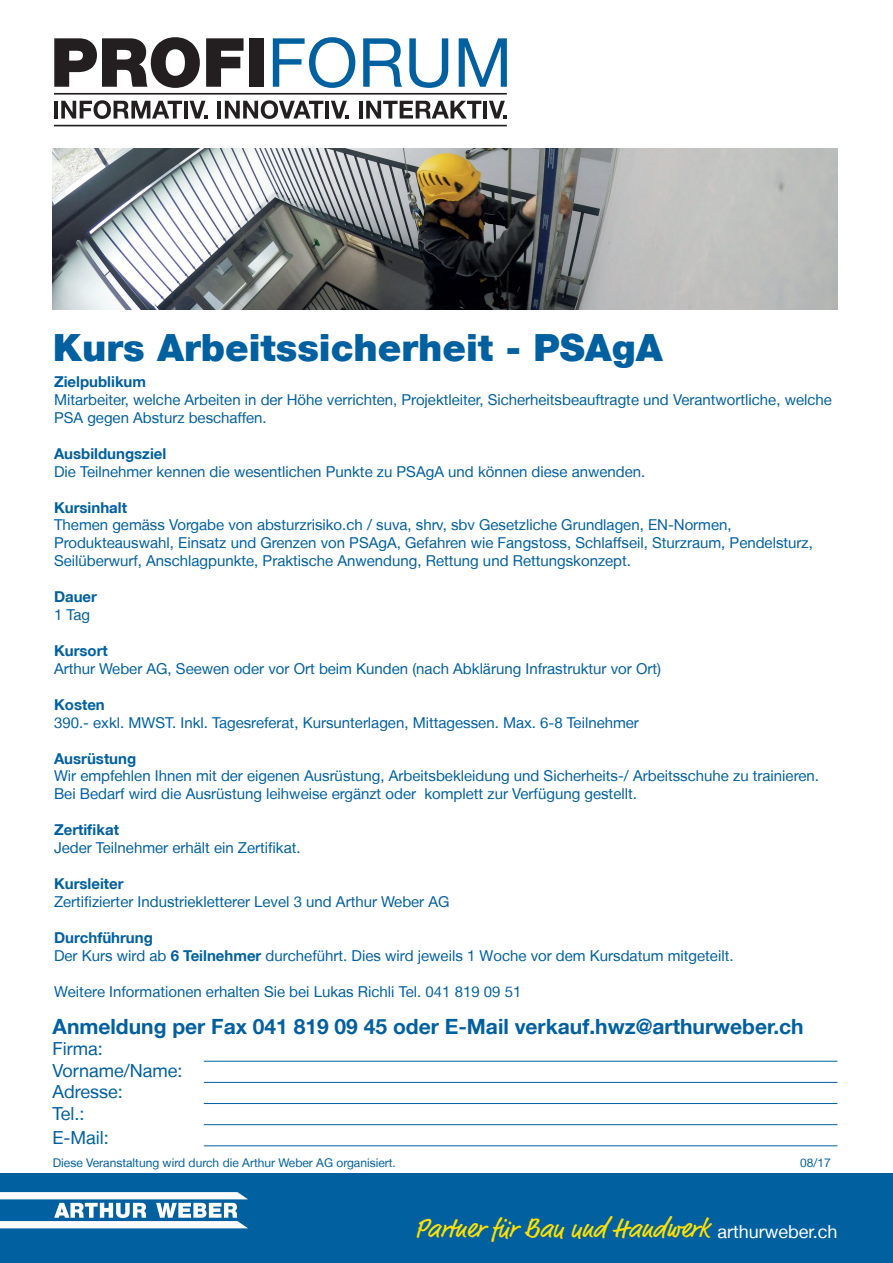
<style>
.page{position:relative;width:893px;height:1263px;background:#fff}
.page>*{position:absolute;margin:0;border:0;box-sizing:border-box;transform-origin:0 0}
.t1{font:900 37.5px "Helvetica Neue LT";color:#0160a0}
.t2{font:27px "Market";color:#ffe101}
.t3{font:700 21px "Helvetica Neue LT";color:#0160a0}
.t4{font:18px/21.6px "Helvetica Neue LT";color:#0160a0}
.t5{font:18px "Helvetica Neue LT";color:#fff}
.t6{font:15px/18px "Helvetica Neue LT";color:#0160a0}
.t7{font:700 15px "Helvetica Neue LT";color:#0160a0}
.t8{font:12px "Helvetica Neue LT";color:#0160a0}
.s1{font-weight:700}
</style>
<div class="page">
<div style="left:0;top:1173px;width:893px;height:90px;background:#0160a0"></div>
<hr style="left:54px;top:101px;width:4px;height:18px;background:#231f20">
<svg style="left:61px;top:100px;width:121px;height:19px"></svg>
<hr style="left:184px;top:101px;width:4px;height:18px;background:#231f20">
<svg style="left:189px;top:101px;width:18px;height:18px"></svg>
<hr style="left:218px;top:101px;width:3px;height:18px;background:#231f20">
<svg style="left:225px;top:100px;width:98px;height:19px"></svg>
<hr style="left:325px;top:101px;width:4px;height:18px;background:#231f20">
<svg style="left:331px;top:101px;width:18px;height:18px"></svg>
<hr style="left:359px;top:101px;width:4px;height:18px;background:#231f20">
<svg style="left:366px;top:101px;width:115px;height:18px"></svg>
<hr style="left:483px;top:101px;width:4px;height:18px;background:#231f20">
<svg style="left:489px;top:101px;width:18px;height:18px"></svg>
<hr style="left:54px;top:93px;width:453px;height:2px;background:#231f20">
<hr style="left:54px;top:125px;width:453px;height:1px;background:#231f20">
<svg style="left:54px;top:37px;width:146px;height:51px"></svg>
<svg style="left:206px;top:38px;width:38px;height:49px"></svg>
<div style="left:249px;top:38px;width:15px;height:49px;background:#231f20"></div>
<svg style="left:273px;top:37px;width:82px;height:51px"></svg>
<svg style="left:363px;top:38px;width:39px;height:49px"></svg>
<svg style="left:409px;top:38px;width:39px;height:50px"></svg>
<svg style="left:459px;top:38px;width:48px;height:49px"></svg>
<hr style="left:204px;top:1061px;width:633px;height:1px;background:#0160a0">
<hr style="left:204px;top:1082px;width:633px;height:1px;background:#0160a0">
<hr style="left:204px;top:1103px;width:633px;height:1px;background:#0160a0">
<hr style="left:204px;top:1124px;width:633px;height:1px;background:#0160a0">
<hr style="left:204px;top:1145px;width:633px;height:1px;background:#0160a0">
<svg style="left:0;top:1192px;width:248px;height:36px"></svg>
<img style="left:53px;top:149px;width:785px;height:160px">
<h1 class="t1" style="left:53px;top:325px;width:611px">Kurs Arbeitssicherheit - PSAgA</h1>
<p class="t7" style="left:54px;top:372px;width:94px">Zielpublikum</p>
<p class="t6" style="left:54px;top:390px;width:779px">Mitarbeiter, welche Arbeiten in der Höhe verrichten, Projektleiter, Sicherheitsbeauftragte und Verantwortliche, welche<br>PSA gegen Absturz beschaffen.</p>
<p class="t7" style="left:54px;top:444px;width:114px">Ausbildungsziel</p>
<p class="t6" style="left:54px;top:462px;width:593px">Die Teilnehmer kennen die wesentlichen Punkte zu PSAgA und können diese anwenden.</p>
<p class="t7" style="left:54px;top:498px;width:75px">Kursinhalt</p>
<p class="t6" style="left:54px;top:516px;width:760px">Themen gemäss Vorgabe von absturzrisiko.ch / suva, shrv, sbv Gesetzliche Grundlagen, EN-Normen,<br>Produkteauswahl, Einsatz und Grenzen von PSAgA, Gefahren wie Fangstoss, Schlaffseil, Sturzraum, Pendelsturz,<br>Seilüberwurf, Anschlagpunkte, Praktische Anwendung, Rettung und Rettungskonzept.</p>
<p class="t7" style="left:54px;top:588px;width:45px">Dauer</p>
<p class="t6" style="left:54px;top:606px;width:38px">1 Tag</p>
<p class="t7" style="left:54px;top:641px;width:55px">Kursort</p>
<p class="t6" style="left:54px;top:659px;width:609px">Arthur Weber AG, Seewen oder vor Ort beim Kunden (nach Abklärung Infrastruktur vor Ort)</p>
<p class="t7" style="left:54px;top:695px;width:52px">Kosten</p>
<p class="t6" style="left:54px;top:713px;width:586px">390.- exkl. MWST. Inkl. Tagesreferat, Kursunterlagen, Mittagessen. Max. 6-8 Teilnehmer</p>
<p class="t7" style="left:54px;top:749px;width:84px">Ausrüstung</p>
<p class="t6" style="left:54px;top:767px;width:766px">Wir empfehlen Ihnen mit der eigenen Ausrüstung, Arbeitsbekleidung und Sicherheits-/ Arbeitsschuhe zu trainieren.<br>Bei Bedarf wird die Ausrüstung leihweise ergänzt oder komplett zur Verfügung gestellt.</p>
<p class="t7" style="left:54px;top:821px;width:66px">Zertifikat</p>
<p class="t6" style="left:54px;top:839px;width:248px">Jeder Teilnehmer erhält ein Zertifikat.</p>
<p class="t7" style="left:54px;top:874px;width:71px">Kursleiter</p>
<p class="t6" style="left:54px;top:892px;width:397px">Zertifizierter Industriekletterer Level 3 und Arthur Weber AG</p>
<p class="t6" style="left:54px;top:928px;width:681px"><span class="s1">Durchführung<br></span>Der Kurs wird ab <span class="s1">6 Teilnehmer</span> durcheführt. Dies wird jeweils 1 Woche vor dem Kursdatum mitgeteilt.</p>
<p class="t6" style="left:54px;top:983px;width:469px">Weitere Informationen erhalten Sie bei Lukas Richli Tel. 041 819 09 51</p>
<h3 class="t3" style="left:53px;top:1013px;width:753px">Anmeldung per Fax 041 819 09 45 oder E-Mail verkauf.hwz@arthurweber.ch</h3>
<p class="t4" style="left:53px;top:1038px;width:132px">Firma:<br>Vorname/Name:<br>Adresse:<br>Tel.:</p>
<p class="t4" style="left:53px;top:1126px;width:58px">E-Mail:</p>
<p class="t8" style="left:53px;top:1156px;width:345px">Diese Veranstaltung wird durch die Arthur Weber AG organisiert.</p>
<p class="t8" style="left:800px;top:1156px;width:32px">08/17</p>
<h2 class="t2" style="left:415px;top:1212px;width:295px">Partner für Bau und Handwerk</h2>
<p class="t5" style="left:718px;top:1221px;width:122px">arthurweber.ch</p>
</div>
